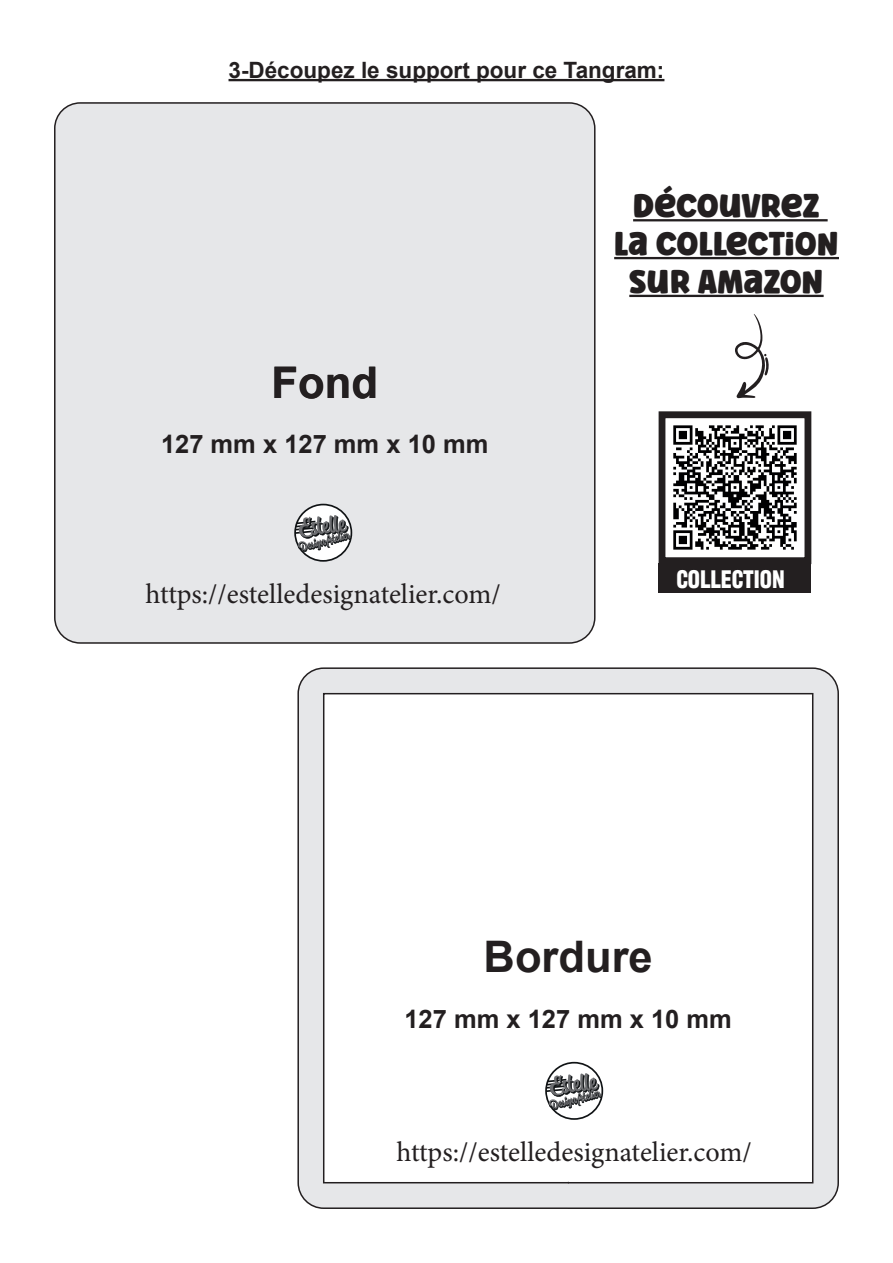
<style>
.page{position:relative;width:893px;height:1263px;background:#fff}
.page>*{position:absolute;margin:0;border:0;box-sizing:border-box;transform-origin:0 0}
.t1{font:700 43.5px "Arial";color:#231f20}
.t2{font:31.5px/37.8px "Ask Why";color:#231f20;text-align:center}
.t3{font:28.2px "Minion Pro";color:#231f20}
.t4{font:700 25.95px "Antarctican Headline";color:#fff}
.t5{font:700 25.5px "Arial";color:#231f20}
.t6{font:700 22.5px "Arial";color:#231f20}
</style>
<div class="page">
<hr style="left:229px;top:79px;width:435px;height:2px;background:#231f20">
<div style="left:54px;top:102px;width:542px;height:542px;background:#e6e7e9"></div>
<svg style="left:297px;top:667px;width:542px;height:542px"></svg>
<svg style="left:545px;top:1062px;width:58px;height:58px"></svg>
<svg style="left:294px;top:504px;width:58px;height:58px"></svg>
<img style="left:673px;top:425px;width:124px;height:125px">
<div style="left:659px;top:411px;width:152px;height:153px;border:7px solid #231f20"></div>
<div style="left:659px;top:563px;width:152px;height:29px;background:#231f20"></div>
<hr style="left:633px;top:219px;width:195px;height:2px;background:#231f20">
<hr style="left:614px;top:257px;width:225px;height:2px;background:#231f20">
<hr style="left:629px;top:295px;width:195px;height:2px;background:#231f20">
<svg style="left:735px;top:314px;width:34px;height:84px"></svg>
<p class="t6" style="left:229px;top:55px;width:437px">3-Découpez le support pour ce Tangram:</p>
<h1 class="t1" style="left:272px;top:354px;width:108px">Fond</h1>
<p class="t5" style="left:161px;top:427px;width:329px">127 mm x 127 mm x 10 mm</p>
<p class="t3" style="left:146px;top:575px;width:357px">https://estelledesignatelier.com/</p>
<p class="t2" style="left:614px;top:186px;width:226px">DÉCOUVREZ<br>LA COLLECTION<br>SUR AMAZON</p>
<p class="t4" style="left:676px;top:561px;width:110px">COLLECTION</p>
<h1 class="t1" style="left:484px;top:928px;width:171px">Bordure</h1>
<p class="t5" style="left:404px;top:1002px;width:329px">127 mm x 127 mm x 10 mm</p>
<p class="t3" style="left:397px;top:1133px;width:357px">https://estelledesignatelier.com/</p>
</div>
